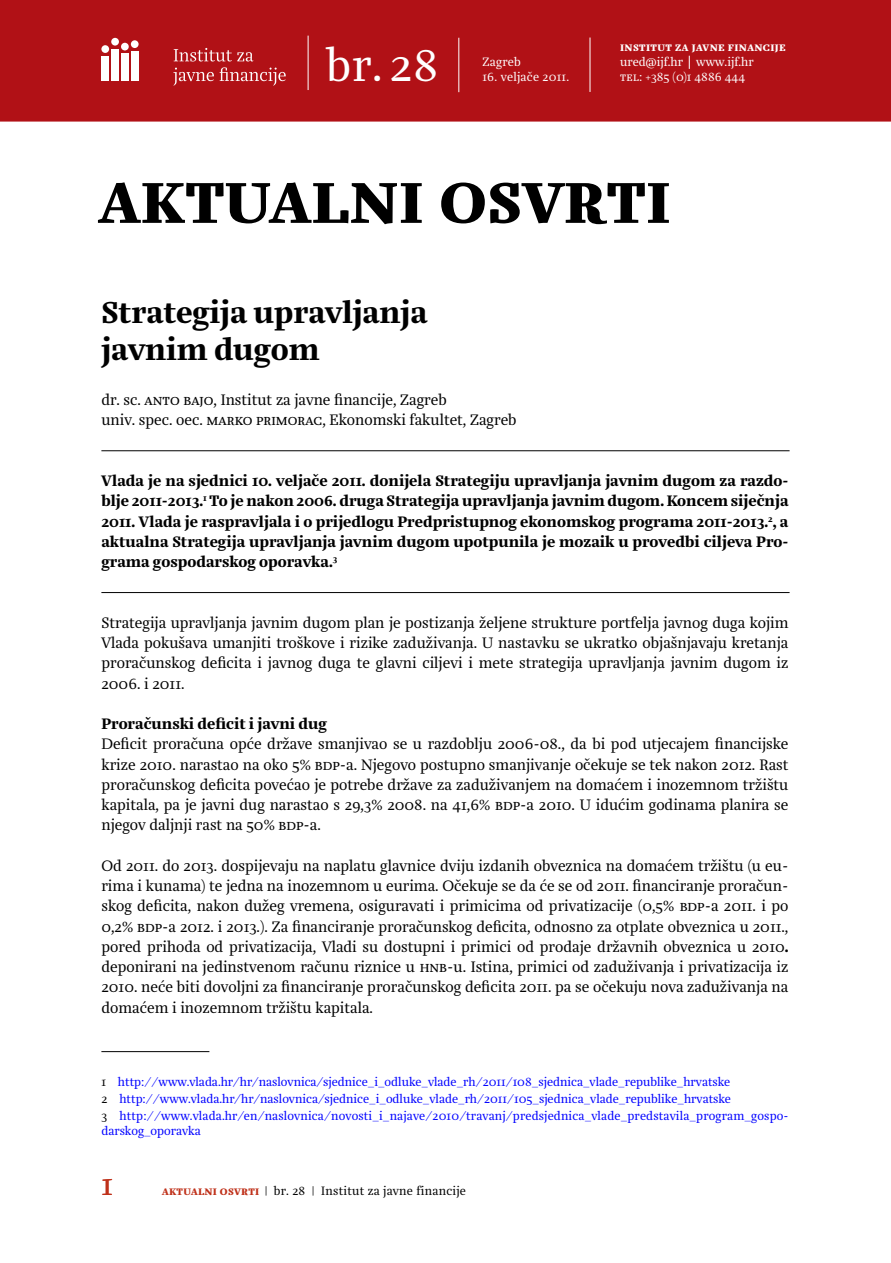
<style>
.page{position:relative;width:891px;height:1263px;background:#fff}
.page>*{position:absolute;margin:0;border:0;box-sizing:border-box;transform-origin:0 0}
.t1{font:700 73.2px "Marlene Pro";color:#000}
.t2{font:45px "Marlene Pro";color:#fff}
.t3{font:700 30px/37.5px "Marlene Pro";color:#000}
.t4{font:30px "Marlene Pro";color:#bf311a}
.t5{font:15px/20.2px "Marlene Pro";color:#000;text-align:justify}
.t6{font:700 15px/20.2px "Marlene Pro";color:#000;text-align:justify}
.t7{font:12px/17px "Marlene Pro";color:#00f}
.t8{font:12px/15px "Marlene Pro";color:#fff}
.t9{font:12px "Marlene Pro";letter-spacing:.02em;color:#000}
.t10{font:700 12px "Marlene Pro";letter-spacing:.03em;color:#fff}
.t11{font:12px "Marlene Pro";letter-spacing:.02em;color:#fff}
.s1{font-weight:700}
.s2{color:#000}
.s3{font-weight:700;color:#bf311a}
.s4{font-weight:300}
</style>
<div class="page">
<hr style="left:101px;top:1051px;width:108px;height:1px;background:#000">
<div style="left:0;top:0;width:891px;height:122px;background:#b11116"></div>
<hr style="left:308px;top:36px;width:1px;height:54px;background:#fff">
<hr style="left:458px;top:38px;width:1px;height:54px;background:#fff">
<hr style="left:590px;top:38px;width:1px;height:54px;background:#fff">
<div style="left:102px;top:56px;width:7px;height:25px;background:#fff"></div>
<div style="left:111px;top:49px;width:8px;height:32px;background:#fff"></div>
<div style="left:121px;top:54px;width:8px;height:27px;background:#fff"></div>
<div style="left:131px;top:52px;width:7px;height:29px;background:#fff"></div>
<div style="left:101px;top:45px;width:8px;height:8px;background:#fff;border-radius:50%"></div>
<div style="left:111px;top:38px;width:8px;height:8px;background:#fff;border-radius:50%"></div>
<div style="left:121px;top:43px;width:8px;height:7px;background:#fff;border-radius:50%"></div>
<div style="left:131px;top:40px;width:8px;height:8px;background:#fff;border-radius:50%"></div>
<svg style="left:173px;top:48px;width:113px;height:38px"></svg>
<svg style="left:689px;top:56px;width:1px;height:13px"></svg>
<hr style="left:101px;top:450px;width:689px;height:1px;background:#000">
<hr style="left:101px;top:592px;width:689px;height:1px;background:#000">
<h2 class="t2" style="left:326px;top:38px;width:114px">br. 28</h2>
<p class="t8" style="left:482px;top:55px;width:40px">Zagreb</p>
<p class="t11" style="left:482px;top:70px;width:88px">16. veljače 2011.</p>
<p class="t10" style="left:620px;top:39px;width:167px">institut za javne financije</p>
<p class="t8" style="left:620px;top:55px;width:135px">ured@ijf.hr www.ijf.hr tel: +385 (0)1 4886 444</p>
<h1 class="t1" style="left:99px;top:150px;width:573px">aktualni osvrti</h1>
<h3 class="t3" style="left:101px;top:294px;width:327px">Strategija upravljanja javnim dugom</h3>
<p class="t5" style="left:101px;top:391px;width:416px">dr. sc. anto bajo, Institut za javne financije, Zagreb<br>univ. spec. oec. marko primorac, Ekonomski fakultet, Zagreb</p>
<p class="t6" style="left:101px;top:471px;width:689px">Vlada je na sjednici 10. veljače 2011. donijela Strategiju upravljanja javnim dugom za razdo&shy;blje 2011-2013.<sup>1</sup> To je nakon 2006. druga Strategija upravljanja javnim dugom. Koncem siječnja 2011. Vlada je raspravljala i o prijedlogu Predpristupnog ekonomskog programa 2011-2013.<sup>2</sup>, a aktualna Strategija upravljanja javnim dugom upotpunila je mozaik u provedbi ciljeva Pro&shy;grama gospodarskog oporavka.<sup>3</sup></p>
<p class="t5" style="left:101px;top:613px;width:689px">Strategija upravljanja javnim dugom plan je postizanja željene strukture portfelja javnog duga kojim Vlada pokušava umanjiti troškove i rizike zaduživanja. U nastavku se ukratko objašnjavaju kretanja proračunskog deficita i javnog duga te glavni ciljevi i mete strategija upravljanja javnim dugom iz 2006. i 2011.</p>
<p class="t6" style="left:101px;top:714px;width:227px">Proračunski deficit i javni dug</p>
<p class="t5" style="left:101px;top:735px;width:689px">Deficit proračuna opće države smanjivao se u razdoblju 2006-08., da bi pod utjecajem financijske krize 2010. narastao na oko 5% bdp-a. Njegovo postupno smanjivanje očekuje se tek nakon 2012. Rast proračunskog deficita povećao je potrebe države za zaduživanjem na domaćem i inozemnom tržištu kapitala, pa je javni dug narastao s 29,3% 2008. na 41,6% bdp-a 2010. U idućim godinama planira se njegov daljnji rast na 50% bdp-a.</p>
<p class="t5" style="left:101px;top:856px;width:689px">Od 2011. do 2013. dospijevaju na naplatu glavnice dviju izdanih obveznica na domaćem tržištu (u eu&shy;rima i kunama) te jedna na inozemnom u eurima. Očekuje se da će se od 2011. financiranje proračun&shy;skog deficita, nakon dužeg vremena, osiguravati i primicima od privatizacije (0,5% bdp-a 2011. i po 0,2% bdp-a 2012. i 2013.). Za financiranje proračunskog deficita, odnosno za otplate obveznica u 2011., pored prihoda od privatizacija, Vladi su dostupni i primici od prodaje državnih obveznica u 2010<span class="s1">. </span>deponirani na jedinstvenom računu riznice u hnb-u. Istina, primici od zaduživanja i privatizacija iz 2010. neće biti dovoljni za financiranje proračunskog deficita 2011. pa se očekuju nova zaduživanja na domaćem i inozemnom tržištu kapitala.</p>
<p class="t7" style="left:101px;top:1074px;width:689px"><span class="s2">1</span> http://www.vlada.hr/hr/naslovnica/sjednice_i_odluke_vlade_rh/2011/108_sjednica_vlade_republike_hrvatske<br><span class="s2">2</span> http://www.vlada.hr/hr/naslovnica/sjednice_i_odluke_vlade_rh/2011/105_sjednica_vlade_republike_hrvatske<br><span class="s2">3</span> http://www.vlada.hr/en/naslovnica/novosti_i_najave/2010/travanj/predsjednica_vlade_predstavila_program_gospo-</p>
<p class="t7" style="left:101px;top:1123px;width:101px">darskog_oporavka</p>
<h3 class="t4" style="left:102px;top:1166px;width:13px">1</h3>
<p class="t9" style="left:162px;top:1183px;width:305px"><span class="s3">aktualni osvrti</span> <span class="s4">|</span> br. 28 <span class="s4">|</span> Institut za javne financije</p>
</div>
